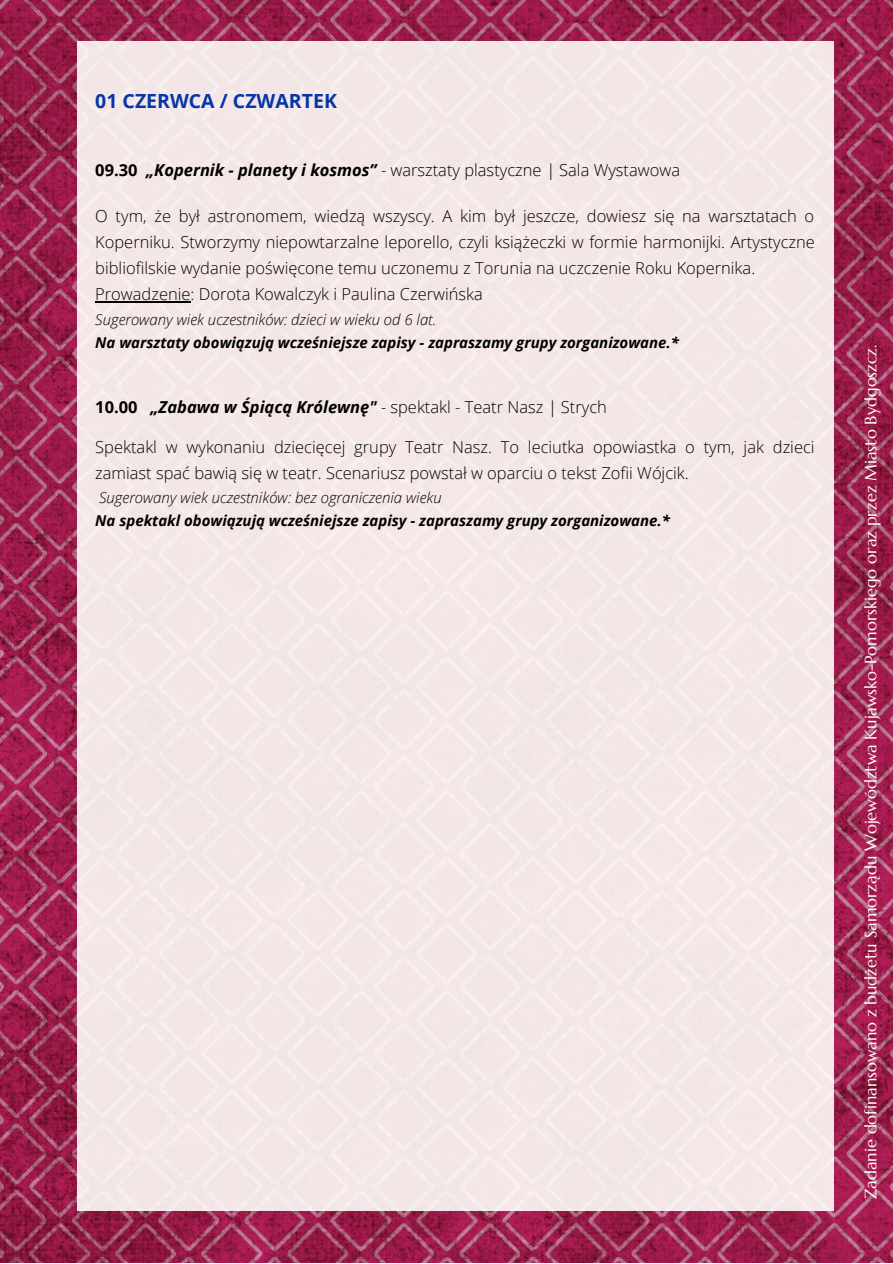
<style>
.page{position:relative;width:893px;height:1264px;background:#fff}
.page>*{position:absolute;margin:0;border:0;box-sizing:border-box;transform-origin:0 0}
.t1{font:700 19.5px "Open Sans";color:#0536a7}
.t2{font:300 16.5px/25.8px "Open Sans";color:#000;text-align:justify}
.t3{font:16.5px "Marcellus";color:#fffffa}
.t4{font:italic 700 15px "Open Sans";color:#000}
.t5{font:italic 300 15px "Open Sans";color:#000}
.s1{font-weight:700}
.s2{font-weight:700;font-style:italic}
.s3{font-style:italic}
</style>
<div class="page">
<img style="left:0;top:0;width:892px;height:1262px">
<div style="left:77px;top:42px;width:756px;height:1169px;background:#f4e6e7"></div>
<hr style="left:95px;top:301px;width:95px;height:1px;background:#000">
<p class="t1" style="left:95px;top:87px;width:243px">01 CZERWCA / CZWARTEK</p>
<p class="t2" style="left:95px;top:157px;width:586px"><span class="s1">09.30</span> <span class="s2">„Kopernik - planety i kosmos”</span> <span class="s3">-</span> warsztaty plastyczne <span class="s3">|</span> Sala Wystawowa</p>
<p class="t2" style="left:95px;top:203px;width:721px">O tym, że był astronomem, wiedzą wszyscy. A kim był jeszcze, dowiesz się na warsztatach o Koperniku. Stworzymy niepowtarzalne leporello, czyli książeczki w formie harmonijki. Artystyczne bibliofilskie wydanie poświęcone temu uczonemu z Torunia na uczczenie Roku Kopernika.</p>
<p class="t2" style="left:95px;top:280px;width:389px">Prowadzenie: Dorota Kowalczyk i Paulina Czerwińska</p>
<p class="t5" style="left:95px;top:308px;width:342px">Sugerowany wiek uczestników: dzieci w wieku od 6 lat.</p>
<p class="t4" style="left:95px;top:332px;width:585px">Na warsztaty obowiązują wcześniejsze zapisy - zapraszamy grupy zorganizowane.*</p>
<p class="t2" style="left:95px;top:394px;width:513px"><span class="s1">10.00</span> <span class="s2">„Zabawa w Śpiącą Królewnę"</span> <span class="s3">-</span> spektakl - Teatr Nasz <span class="s3">|</span> Strych</p>
<p class="t2" style="left:95px;top:433px;width:720px">Spektakl w wykonaniu dziecięcej grupy Teatr Nasz. To leciutka opowiastka o tym, jak dzieci zamiast spać bawią się w teatr. Scenariusz powstał w oparciu o tekst Zofii Wójcik.</p>
<p class="t5" style="left:99px;top:487px;width:344px">Sugerowany wiek uczestników: bez ograniczenia wieku</p>
<p class="t4" style="left:95px;top:510px;width:576px">Na spektakl obowiązują wcześniejsze zapisy - zapraszamy grupy zorganizowane.*</p>
<p class="t3" style="left:860px;top:1199px;width:856px;rotate:-90deg">Zadanie dofinansowano z budżetu Samorządu Województwa Kujawsko-Pomorskiego oraz przez Miasto Bydgoszcz.</p>
</div>
